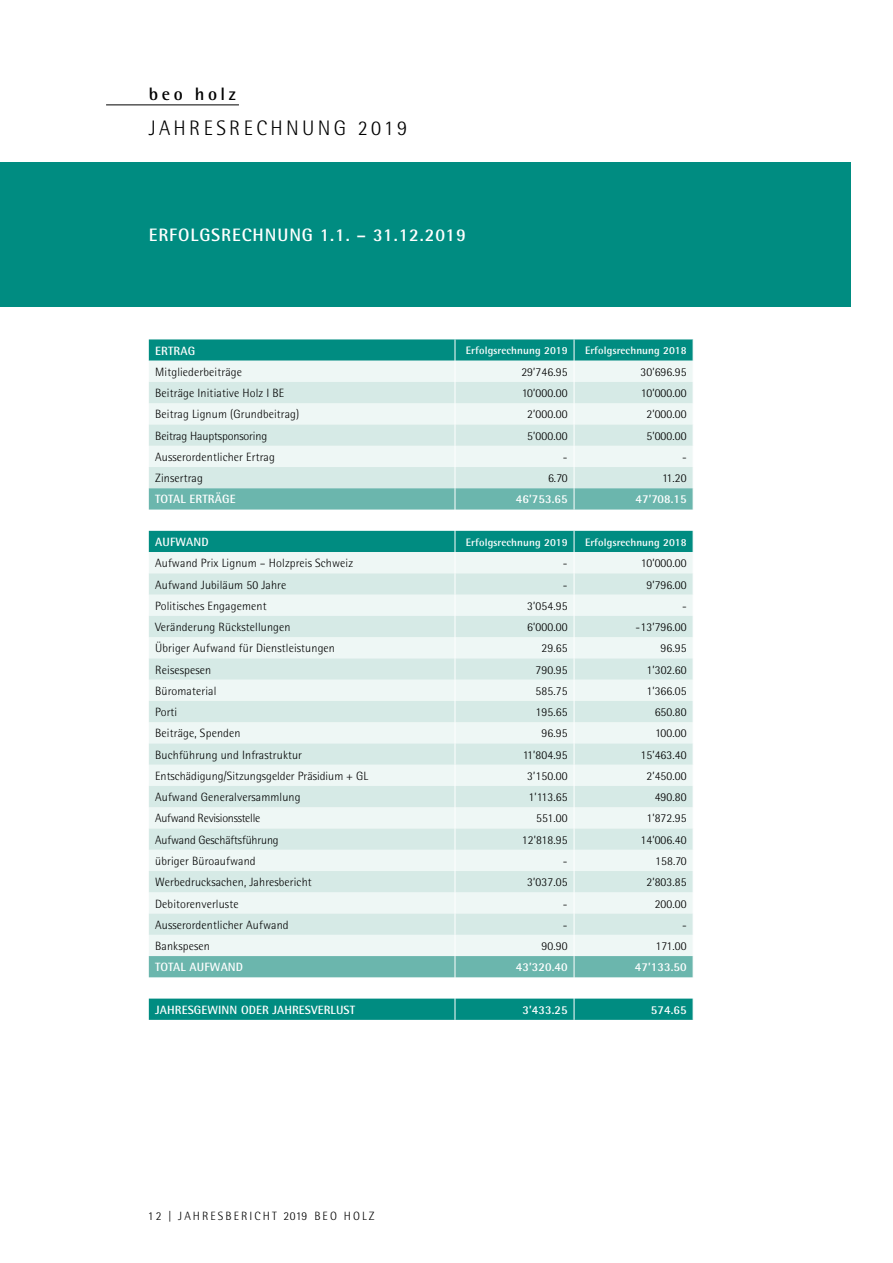
<style>
.page{position:relative;width:893px;height:1263px;background:#fff}
.page>*{position:absolute;margin:0;border:0;box-sizing:border-box;transform-origin:0 0}
.t1{font:300 21px "Rotis Semi Sans";letter-spacing:.16em;color:#000}
.t2{font:700 18px "Rotis Semi Sans";letter-spacing:.05em;color:#fff}
.t3{font:700 18px "Rotis Semi Sans";letter-spacing:.2em;color:#000}
.t4{font:300 12px "Rotis Semi Sans";letter-spacing:.01em;color:#000}
.t5{font:700 12px "Rotis Semi Sans";letter-spacing:.01em;color:#fff}
.t6{font:300 12px "Rotis Semi Sans";letter-spacing:-.01em;color:#000}
.t7{font:300 12px "Rotis Semi Sans";letter-spacing:.17em;color:#000}
.t8{font:300 12px "Rotis Semi Sans";letter-spacing:-.02em;color:#000}
.t9{font:700 10.8px "Rotis Semi Sans";letter-spacing:.01em;color:#fff}
</style>
<div class="page">
<div style="left:0;top:162px;width:851px;height:144px;background:#008c81"></div>
<hr style="left:106px;top:104px;width:133px;height:1px;background:#000">
<svg style="left:149px;top:339px;width:545px;height:681px;background:#c8e4e0"></svg>
<h2 class="t3" style="left:149px;top:83px;width:88px">beo holz</h2>
<h1 class="t1" style="left:149px;top:116px;width:260px">JAHRESRECHNUNG 2019</h1>
<h2 class="t2" style="left:149px;top:224px;width:318px">ERFOLGSRECHNUNG 1.1. – 31.12.2019</h2>
<p class="t5" style="left:155px;top:343px;width:41px">ERTRAG</p>
<p class="t9" style="left:466px;top:344px;width:103px">Erfolgsrechnung 2019</p>
<p class="t9" style="left:585px;top:344px;width:103px">Erfolgsrechnung 2018</p>
<p class="t4" style="left:155px;top:365px;width:88px">Mitgliederbeiträge</p>
<p class="t4" style="left:521px;top:365px;width:48px">29’746.95</p>
<p class="t4" style="left:640px;top:365px;width:48px">30’696.95</p>
<p class="t4" style="left:155px;top:386px;width:131px">Beiträge Initiative Holz I BE</p>
<p class="t4" style="left:522px;top:386px;width:47px">10’000.00</p>
<p class="t4" style="left:641px;top:386px;width:47px">10’000.00</p>
<p class="t4" style="left:155px;top:407px;width:146px">Beitrag Lignum (Grundbeitrag)</p>
<p class="t4" style="left:527px;top:407px;width:42px">2’000.00</p>
<p class="t4" style="left:646px;top:407px;width:42px">2’000.00</p>
<p class="t6" style="left:155px;top:429px;width:114px">Beitrag Hauptsponsoring</p>
<p class="t4" style="left:527px;top:429px;width:42px">5’000.00</p>
<p class="t4" style="left:646px;top:429px;width:42px">5’000.00</p>
<p class="t4" style="left:155px;top:450px;width:121px">Ausserordentlicher Ertrag</p>
<p class="t4" style="left:563px;top:450px;width:6px">-</p>
<p class="t4" style="left:682px;top:450px;width:6px">-</p>
<p class="t4" style="left:155px;top:471px;width:49px">Zinsertrag</p>
<p class="t4" style="left:548px;top:471px;width:21px">6.70</p>
<p class="t4" style="left:662px;top:471px;width:26px">11.20</p>
<p class="t5" style="left:155px;top:492px;width:82px">TOTAL ERTRÄGE</p>
<p class="t5" style="left:516px;top:492px;width:53px">46’753.65</p>
<p class="t5" style="left:635px;top:492px;width:53px">47’708.15</p>
<p class="t5" style="left:155px;top:535px;width:55px">AUFWAND</p>
<p class="t9" style="left:466px;top:535px;width:103px">Erfolgsrechnung 2019</p>
<p class="t9" style="left:585px;top:535px;width:103px">Erfolgsrechnung 2018</p>
<p class="t4" style="left:155px;top:556px;width:199px">Aufwand Prix Lignum – Holzpreis Schweiz</p>
<p class="t4" style="left:563px;top:556px;width:6px">-</p>
<p class="t4" style="left:641px;top:556px;width:47px">10’000.00</p>
<p class="t4" style="left:155px;top:578px;width:133px">Aufwand Jubiläum 50 Jahre</p>
<p class="t4" style="left:563px;top:578px;width:6px">-</p>
<p class="t4" style="left:646px;top:578px;width:42px">9’796.00</p>
<p class="t4" style="left:155px;top:599px;width:113px">Politisches Engagement</p>
<p class="t4" style="left:527px;top:599px;width:42px">3’054.95</p>
<p class="t4" style="left:682px;top:599px;width:6px">-</p>
<p class="t4" style="left:155px;top:620px;width:137px">Veränderung Rückstellungen</p>
<p class="t4" style="left:527px;top:620px;width:42px">6’000.00</p>
<p class="t4" style="left:636px;top:620px;width:53px">-13’796.00</p>
<p class="t4" style="left:155px;top:641px;width:181px">Übriger Aufwand für Dienstleistungen</p>
<p class="t4" style="left:542px;top:641px;width:28px">29.65</p>
<p class="t4" style="left:661px;top:641px;width:28px">96.95</p>
<p class="t4" style="left:155px;top:663px;width:58px">Reisespesen</p>
<p class="t4" style="left:536px;top:663px;width:34px">790.95</p>
<p class="t4" style="left:647px;top:663px;width:42px">1’302.60</p>
<p class="t4" style="left:155px;top:684px;width:63px">Büromaterial</p>
<p class="t4" style="left:536px;top:684px;width:34px">585.75</p>
<p class="t4" style="left:646px;top:684px;width:42px">1’366.05</p>
<p class="t4" style="left:155px;top:705px;width:24px">Porti</p>
<p class="t4" style="left:536px;top:705px;width:34px">195.65</p>
<p class="t4" style="left:655px;top:705px;width:34px">650.80</p>
<p class="t4" style="left:155px;top:726px;width:87px">Beiträge, Spenden</p>
<p class="t4" style="left:542px;top:726px;width:28px">96.95</p>
<p class="t4" style="left:655px;top:726px;width:33px">100.00</p>
<p class="t4" style="left:155px;top:748px;width:148px">Buchführung und Infrastruktur</p>
<p class="t4" style="left:523px;top:748px;width:47px">11’804.95</p>
<p class="t4" style="left:640px;top:748px;width:48px">15’463.40</p>
<p class="t4" style="left:155px;top:769px;width:214px">Entschädigung/Sitzungsgelder Präsidium + GL</p>
<p class="t4" style="left:527px;top:769px;width:42px">3’150.00</p>
<p class="t4" style="left:646px;top:769px;width:42px">2’450.00</p>
<p class="t4" style="left:155px;top:790px;width:147px">Aufwand Generalversammlung</p>
<p class="t4" style="left:529px;top:790px;width:41px">1’113.65</p>
<p class="t4" style="left:655px;top:790px;width:34px">490.80</p>
<p class="t8" style="left:155px;top:811px;width:107px">Aufwand Revisionsstelle</p>
<p class="t4" style="left:536px;top:811px;width:33px">551.00</p>
<p class="t4" style="left:646px;top:811px;width:42px">1’872.95</p>
<p class="t6" style="left:155px;top:833px;width:125px">Aufwand Geschäftsführung</p>
<p class="t4" style="left:522px;top:833px;width:47px">12’818.95</p>
<p class="t4" style="left:640px;top:833px;width:48px">14’006.40</p>
<p class="t4" style="left:155px;top:854px;width:102px">übriger Büroaufwand</p>
<p class="t4" style="left:563px;top:854px;width:6px">-</p>
<p class="t4" style="left:655px;top:854px;width:33px">158.70</p>
<p class="t4" style="left:155px;top:875px;width:158px">Werbedrucksachen, Jahresbericht</p>
<p class="t4" style="left:527px;top:875px;width:42px">3’037.05</p>
<p class="t4" style="left:646px;top:875px;width:42px">2’803.85</p>
<p class="t4" style="left:155px;top:896px;width:85px">Debitorenverluste</p>
<p class="t4" style="left:563px;top:896px;width:6px">-</p>
<p class="t4" style="left:655px;top:896px;width:34px">200.00</p>
<p class="t4" style="left:155px;top:918px;width:135px">Ausserordentlicher Aufwand</p>
<p class="t4" style="left:563px;top:918px;width:6px">-</p>
<p class="t4" style="left:682px;top:918px;width:6px">-</p>
<p class="t4" style="left:155px;top:939px;width:56px">Bankspesen</p>
<p class="t4" style="left:542px;top:939px;width:28px">90.90</p>
<p class="t4" style="left:656px;top:939px;width:33px">171.00</p>
<p class="t5" style="left:155px;top:960px;width:89px">TOTAL AUFWAND</p>
<p class="t5" style="left:516px;top:960px;width:53px">43’320.40</p>
<p class="t5" style="left:635px;top:960px;width:53px">47’133.50</p>
<p class="t5" style="left:155px;top:1002px;width:202px">JAHRESGEWINN ODER JAHRESVERLUST</p>
<p class="t5" style="left:522px;top:1002px;width:47px">3’433.25</p>
<p class="t5" style="left:651px;top:1002px;width:37px">574.65</p>
<p class="t7" style="left:148px;top:1209px;width:228px">12 | JAHRESBERICHT 2019 BEO HOLZ</p>
</div>
